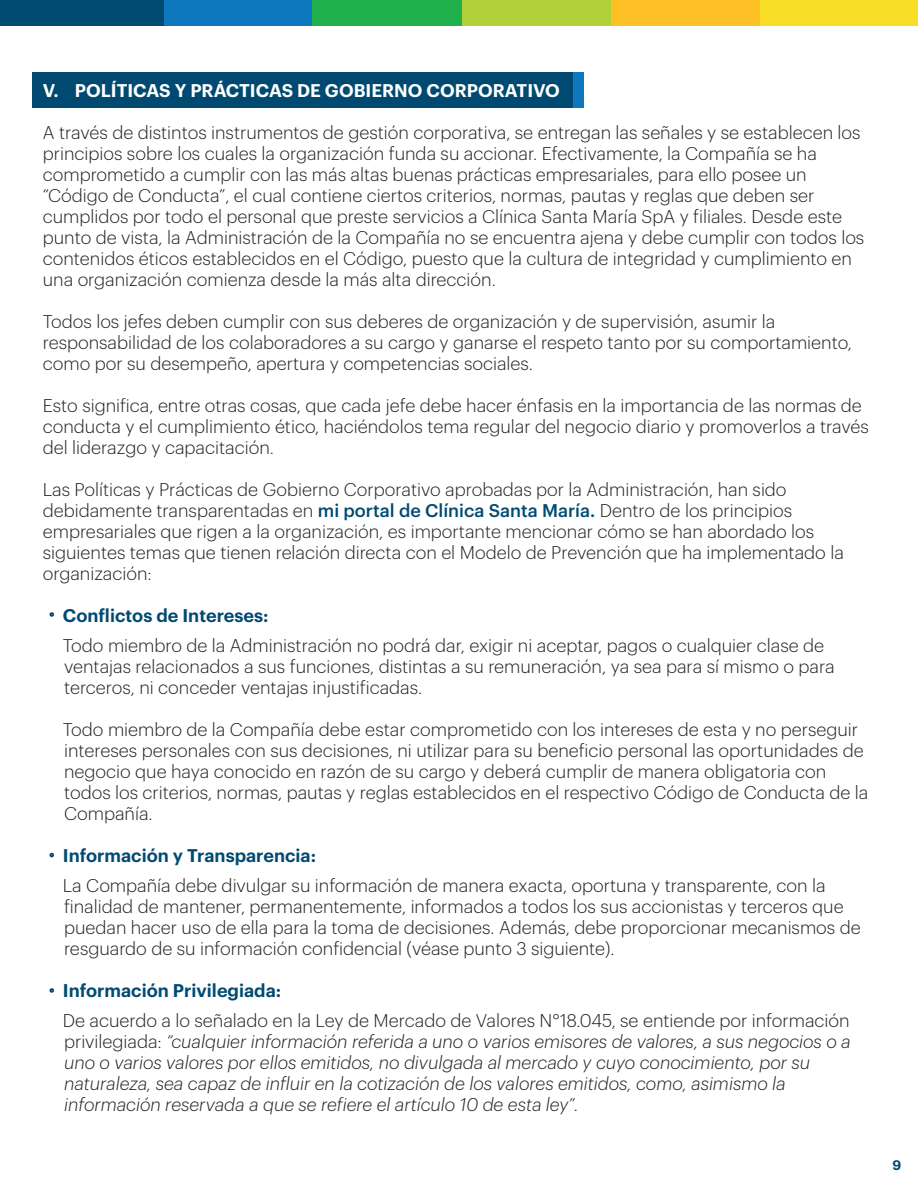
<style>
.page{position:relative;width:918px;height:1188px;background:#fff}
.page>*{position:absolute;margin:0;border:0;box-sizing:border-box;transform-origin:0 0}
.t1{font:300 18px/21px "Graphik";color:#231f20}
.t2{font:italic 300 18px/21px "Graphik";color:#231f20}
.t3{font:600 18px "Graphik";color:#004a72}
.t4{font:600 18px "Graphik";color:#fff}
.t5{font:300 18px "Graphik";color:#004a72}
.t6{font:600 13.5px "Graphik";color:#004a72}
.s1{font-weight:500;color:#004a72}
.s2{font-style:normal}
</style>
<div class="page">
<div style="left:164px;top:0;width:149px;height:26px;background:#0e78bf"></div>
<div style="left:0;top:0;width:164px;height:26px;background:#004a72"></div>
<div style="left:313px;top:0;width:149px;height:26px;background:#20b04b"></div>
<div style="left:462px;top:0;width:149px;height:26px;background:#b0d139"></div>
<div style="left:611px;top:0;width:149px;height:26px;background:#fec125"></div>
<div style="left:760px;top:0;width:158px;height:26px;background:#f9de28"></div>
<div style="left:149px;top:72px;width:435px;height:35px;background:#0e78bf"></div>
<div style="left:32px;top:72px;width:540px;height:35px;background:#004a72"></div>
<svg style="left:50px;top:612px;width:4px;height:5px"></svg>
<svg style="left:50px;top:853px;width:4px;height:4px"></svg>
<svg style="left:50px;top:988px;width:4px;height:5px"></svg>
<p class="t4" style="left:43px;top:77px;width:519px">V. POLÍTICAS Y PRÁCTICAS DE GOBIERNO CORPORATIVO</p>
<p class="t1" style="left:43px;top:121px;width:823px">A través de distintos instrumentos de gestión corporativa, se entregan las señales y se establecen los principios sobre los cuales la organización funda su accionar. Efectivamente, la Compañía se ha comprometido a cumplir con las más altas buenas prácticas empresariales, para ello posee un “Código de Conducta”, el cual contiene ciertos criterios, normas, pautas y reglas que deben ser cumplidos por todo el personal que preste servicios a Clínica Santa María SpA y filiales. Desde este punto de vista, la Administración de la Compañía no se encuentra ajena y debe cumplir con todos los contenidos éticos establecidos en el Código, puesto que la cultura de integridad y cumplimiento en una organización comienza desde la más alta dirección.</p>
<p class="t1" style="left:43px;top:310px;width:811px">Todos los jefes deben cumplir con sus deberes de organización y de supervisión, asumir la responsabilidad de los colaboradores a su cargo y ganarse el respeto tanto por su comportamiento, como por su desempeño, apertura y competencias sociales.</p>
<p class="t1" style="left:43px;top:394px;width:828px">Esto significa, entre otras cosas, que cada jefe debe hacer énfasis en la importancia de las normas de conducta y el cumplimiento ético, haciéndolos tema regular del negocio diario y promoverlos a través del liderazgo y capacitación.</p>
<p class="t1" style="left:43px;top:478px;width:803px">Las Políticas y Prácticas de Gobierno Corporativo aprobadas por la Administración, han sido debidamente transparentadas en <span class="s1">mi portal de Clínica Santa María.</span> Dentro de los principios empresariales que rigen a la organización, es importante mencionar cómo se han abordado los siguientes temas que tienen relación directa con el Modelo de Prevención que ha implementado la organización:</p>
<p class="t3" style="left:63px;top:602px;width:207px">Conflictos de Intereses:</p>
<p class="t1" style="left:63px;top:634px;width:773px">Todo miembro de la Administración no podrá dar, exigir ni aceptar, pagos o cualquier clase de ventajas relacionados a sus funciones, distintas a su remuneración, ya sea para sí mismo o para terceros, ni conceder ventajas injustificadas.</p>
<p class="t1" style="left:63px;top:718px;width:807px">Todo miembro de la Compañía debe estar comprometido con los intereses de esta y no perseguir intereses personales con sus decisiones, ni utilizar para su beneficio personal las oportunidades de negocio que haya conocido en razón de su cargo y deberá cumplir de manera obligatoria con todos los criterios, normas, pautas y reglas establecidos en el respectivo Código de Conducta de la Compañía.</p>
<p class="t3" style="left:63px;top:842px;width:255px">Información y Transparencia:</p>
<p class="t1" style="left:63px;top:874px;width:799px">La Compañía debe divulgar su información de manera exacta, oportuna y transparente, con la finalidad de mantener, permanentemente, informados a todos los sus accionistas y terceros que puedan hacer uso de ella para la toma de decisiones. Además, debe proporcionar mecanismos de resguardo de su información confidencial (véase punto 3 siguiente).</p>
<p class="t3" style="left:63px;top:977px;width:220px">Información Privilegiada:</p>
<p class="t2" style="left:63px;top:1009px;width:789px"><span class="s2">De acuerdo a lo señalado en la Ley de Mercado de Valores N°18.045, se entiende por información privilegiada:</span> “cualquier información referida a uno o varios emisores de valores, a sus negocios o a uno o varios valores por ellos emitidos, no divulgada al mercado y cuyo conocimiento, por su naturaleza, sea capaz de influir en la cotización de los valores emitidos, como, asimismo la información reservada a que se refiere el artículo 10 de esta ley”.</p>
<p class="t5" style="left:50px;top:601px;width:6px">·</p>
<p class="t5" style="left:50px;top:841px;width:6px">·</p>
<p class="t5" style="left:50px;top:977px;width:6px">·</p>
<p class="t6" style="left:892px;top:1155px;width:10px">9</p>
</div>
